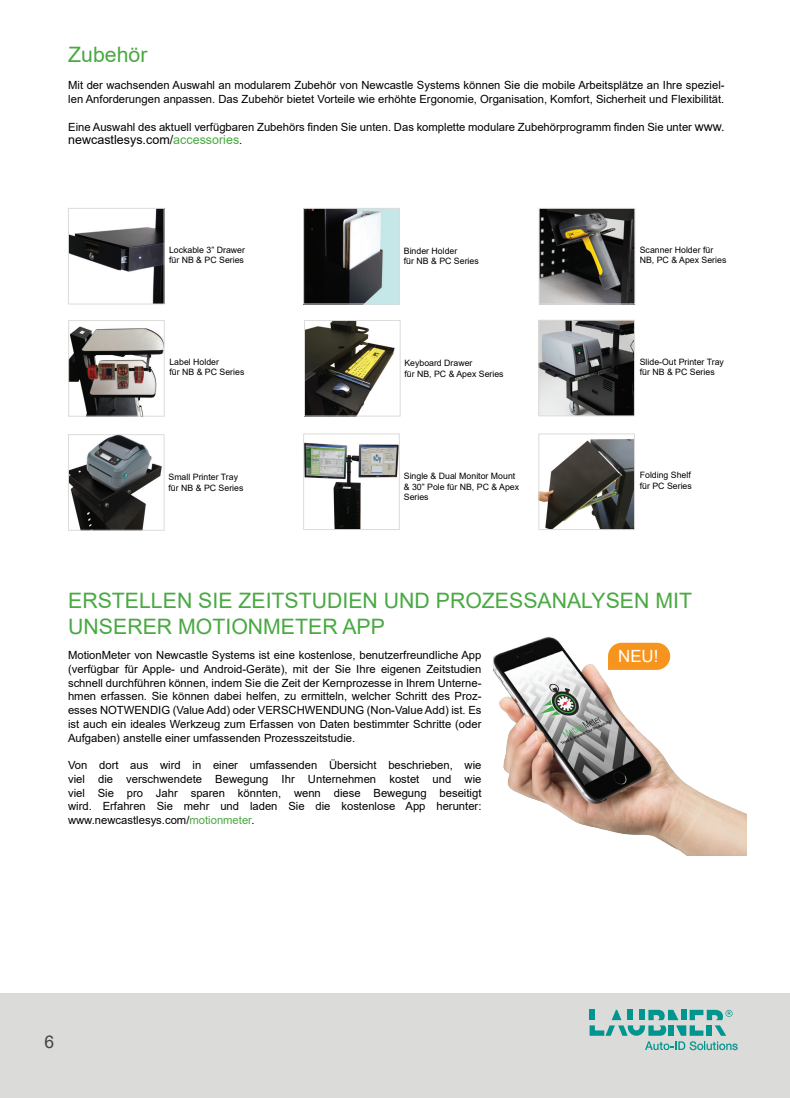
<style>
.page{position:relative;width:790px;height:1098px;background:#fff}
.page>*{position:absolute;margin:0;border:0;box-sizing:border-box;transform-origin:0 0}
.t1{font:21.25px/25.5px "Arial";color:#49a942}
.t2{font:17.5px "Arial";color:#434243}
.t3{font:16.75px "Arial";color:#fff}
.t4{font:12.5px "Arial";color:#000}
.t5{font:11.25px/13.8px "Arial";color:#000;text-align:justify}
.t6{font:8.75px/10.5px "Arial";color:#000}
.s1{font-size:12.5px}
.s2{color:#49a942}
.s3{font-size:11.25px}
</style>
<div class="page">
<div style="left:0;top:993px;width:788px;height:104px;background:#dbdbd9"></div>
<img style="left:306px;top:322px;width:89px;height:92px">
<div style="left:304px;top:320px;width:96px;height:96px;border:1px solid #dbdbd9"></div>
<img style="left:70px;top:210px;width:92px;height:92px">
<div style="left:68px;top:208px;width:96px;height:96px;border:1px solid #dbdbd9"></div>
<img style="left:540px;top:439px;width:92px;height:89px">
<div style="left:538px;top:433px;width:96px;height:97px;border:1px solid #dbdbd9"></div>
<img style="left:70px;top:436px;width:92px;height:92px">
<div style="left:68px;top:434px;width:96px;height:96px;border:1px solid #dbdbd9"></div>
<img style="left:70px;top:326px;width:93px;height:88px">
<div style="left:68px;top:320px;width:97px;height:96px;border:1px solid #dbdbd9"></div>
<img style="left:305px;top:442px;width:92px;height:86px">
<div style="left:303px;top:433px;width:96px;height:97px;border:1px solid #dbdbd9"></div>
<img style="left:540px;top:210px;width:93px;height:92px">
<div style="left:538px;top:208px;width:97px;height:96px;border:1px solid #dbdbd9"></div>
<img style="left:540px;top:322px;width:92px;height:92px">
<div style="left:538px;top:320px;width:96px;height:96px;border:1px solid #dbdbd9"></div>
<img style="left:305px;top:210px;width:92px;height:92px">
<div style="left:303px;top:208px;width:96px;height:96px;border:1px solid #dbdbd9"></div>
<img style="left:493px;top:636px;width:252px;height:219px">
<svg style="left:607px;top:642px;width:62px;height:28px;background:#f79e34"></svg>
<svg style="left:645px;top:1041px;width:92px;height:9px"></svg>
<svg style="left:589px;top:1009px;width:143px;height:26px"></svg>
<p class="t1" style="left:68px;top:41px;width:81px">Zubehör</p>
<p class="t5" style="left:68px;top:78px;width:657px">Mit der wachsenden Auswahl an modularem Zubehör von Newcastle Systems können Sie die mobile Arbeitsplätze an Ihre speziel&shy;len Anforderungen anpassen. Das Zubehör bietet Vorteile wie erhöhte Ergonomie, Organisation, Komfort, Sicherheit und Flexibilität.</p>
<p class="t5" style="left:68px;top:120px;width:657px">Eine Auswahl des aktuell verfügbaren Zubehörs finden Sie unten. Das komplette modulare Zubehörprogramm finden Sie unter <span class="s1">www.</span></p>
<p class="t4" style="left:68px;top:131px;width:176px">newcastlesys.com/<span class="s2">accessories</span><span class="s3">.</span></p>
<p class="t6" style="left:169px;top:244px;width:77px">Lockable 3” Drawer</p>
<p class="t6" style="left:169px;top:255px;width:76px">für NB &amp; PC Series</p>
<p class="t6" style="left:403px;top:245px;width:55px">Binder Holder</p>
<p class="t6" style="left:403px;top:256px;width:76px">für NB &amp; PC Series</p>
<p class="t6" style="left:639px;top:244px;width:88px">Scanner Holder für<br>NB, PC &amp; Apex Series</p>
<p class="t6" style="left:169px;top:356px;width:51px">Label Holder</p>
<p class="t6" style="left:169px;top:367px;width:76px">für NB &amp; PC Series</p>
<p class="t6" style="left:404px;top:357px;width:70px">Keyboard Drawer</p>
<p class="t6" style="left:404px;top:368px;width:101px">für NB, PC &amp; Apex Series</p>
<p class="t6" style="left:639px;top:356px;width:86px">Slide-Out Printer Tray</p>
<p class="t6" style="left:639px;top:366px;width:76px">für NB &amp; PC Series</p>
<p class="t6" style="left:168px;top:472px;width:71px">Small Printer Tray</p>
<p class="t6" style="left:168px;top:482px;width:76px">für NB &amp; PC Series</p>
<p class="t6" style="left:403px;top:471px;width:117px">Single &amp; Dual Monitor Mount &amp; 30” Pole für NB, PC &amp; Apex<br>Series</p>
<p class="t6" style="left:639px;top:470px;width:53px">Folding Shelf</p>
<p class="t6" style="left:639px;top:480px;width:54px">für PC Series</p>
<p class="t1" style="left:68px;top:588px;width:625px">ERSTELLEN SIE ZEITSTUDIEN UND PROZESSANALYSEN MIT<br>UNSERER MOTIONMETER APP</p>
<p class="t5" style="left:68px;top:648px;width:414px">MotionMeter von Newcastle Systems ist eine kostenlose, benutzerfreundliche App</p>
<p class="t3" style="left:618px;top:644px;width:42px">NEU!</p>
<p class="t5" style="left:68px;top:661px;width:414px">(verfügbar für Apple- und Android-Geräte), mit der Sie Ihre eigenen Zeitstudien schnell durchführen können, indem Sie die Zeit der Kernprozesse in Ihrem Unterne&shy;hmen erfassen. Sie können dabei helfen, zu ermitteln, welcher Schritt des Proz&shy;esses NOTWENDIG (Value Add) oder VERSCHWENDUNG (Non-Value Add) ist. Es ist auch ein ideales Werkzeug zum Erfassen von Daten bestimmter Schritte (oder Aufgaben) anstelle einer umfassenden Prozesszeitstudie.</p>
<p class="t5" style="left:68px;top:758px;width:414px">Von dort aus wird in einer umfassenden Übersicht beschrieben, wie viel die verschwendete Bewegung Ihr Unternehmen kostet und wie viel Sie pro Jahr sparen könnten, wenn diese Bewegung beseitigt wird. Erfahren Sie mehr und laden Sie die kostenlose App herunter: www.newcastlesys.com/<span class="s2">motionmeter</span>.</p>
<p class="t2" style="left:44px;top:1029px;width:11px">6</p>
</div>
